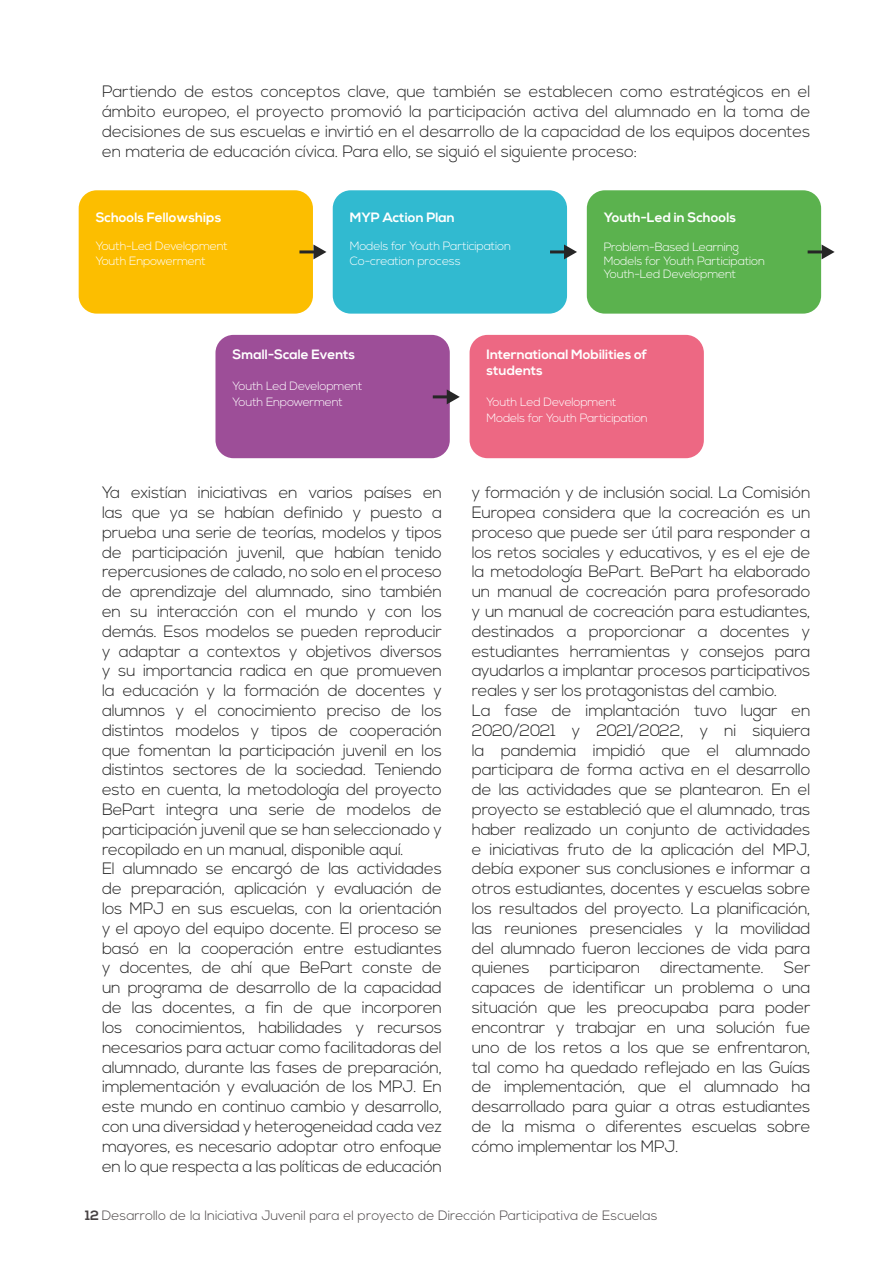
<style>
.page{position:relative;width:893px;height:1263px;background:#fff}
.page>*{position:absolute;margin:0;border:0;box-sizing:border-box;transform-origin:0 0}
.t1{font:300 16.5px/19.8px "Nexa";letter-spacing:-.02em;color:#242424}
.t2{font:700 13.5px/16.2px "Nexa";color:#fff}
.t3{font:300 13.5px "Nexa";color:#484344}
.t4{font:300 12px/14.4px "Nexa";letter-spacing:-.02em;color:#fff}
.s1{font-weight:700}
</style>
<div class="page">
<div style="left:79px;top:190px;width:234px;height:124px;background:#fcbe00;border-radius:18px"></div>
<div style="left:333px;top:190px;width:234px;height:124px;background:#31bad0;border-radius:18px"></div>
<div style="left:587px;top:190px;width:234px;height:124px;background:#5bb24e;border-radius:18px"></div>
<div style="left:215px;top:335px;width:235px;height:123px;background:#9d4e98;border-radius:18px"></div>
<div style="left:470px;top:335px;width:234px;height:123px;background:#ed6883;border-radius:18px"></div>
<hr style="left:299px;top:250px;width:17px;height:3px;background:#262626">
<svg style="left:313px;top:244px;width:13px;height:15px"></svg>
<hr style="left:550px;top:250px;width:16px;height:3px;background:#262626">
<svg style="left:564px;top:244px;width:13px;height:15px"></svg>
<hr style="left:808px;top:250px;width:16px;height:3px;background:#262626">
<svg style="left:822px;top:244px;width:13px;height:15px"></svg>
<hr style="left:433px;top:395px;width:16px;height:3px;background:#262626">
<svg style="left:447px;top:389px;width:13px;height:15px"></svg>
<p class="t1" style="left:102px;top:83px;width:710px;text-align:justify">Partiendo de estos conceptos clave, que también se establecen como estratégicos en el ámbito europeo, el proyecto promovió la participación activa del alumnado en la toma de decisiones de sus escuelas e invirtió en el desarrollo de la capacidad de los equipos docentes en materia de educación cívica. Para ello, se siguió el siguiente proceso:</p>
<p class="t2" style="left:96px;top:209px;width:127px">Schools Fellowships</p>
<p class="t4" style="left:96px;top:240px;width:134px">Youth-Led Development<br>Youth Enpowerment</p>
<p class="t2" style="left:350px;top:209px;width:107px">MYP Action Plan</p>
<p class="t4" style="left:350px;top:240px;width:163px">Models for Youth Participation<br>Co-creation process</p>
<p class="t2" style="left:604px;top:209px;width:134px">Youth-Led in Schools</p>
<p class="t4" style="left:604px;top:241px;width:163px;line-height:13.5px">Problem-Based Learning<br>Models for Youth Participation<br>Youth-Led Development</p>
<p class="t2" style="left:232px;top:347px;width:124px">Small-Scale Events</p>
<p class="t4" style="left:232px;top:378px;width:131px;line-height:16.2px">Youth Led Development<br>Youth Enpowerment</p>
<p class="t2" style="left:487px;top:347px;width:162px">International Mobilities of students</p>
<p class="t4" style="left:487px;top:394px;width:163px;line-height:16.2px">Youth Led Development<br>Models for Youth Participation</p>
<p class="t1" style="left:102px;top:483px;width:341px">Ya existían iniciativas en varios países en las que ya se habían definido y puesto a prueba una serie de teorías, modelos y tipos de participación juvenil, que habían tenido repercusiones de calado, no solo en el proceso de aprendizaje del alumnado, sino también en su interacción con el mundo y con los demás. Esos modelos se pueden reproducir y adaptar a contextos y objetivos diversos y su importancia radica en que promueven la educación y la formación de docentes y alumnos y el conocimiento preciso de los distintos modelos y tipos de cooperación que fomentan la participación juvenil en los distintos sectores de la sociedad. Teniendo esto en cuenta, la metodología del proyecto BePart integra una serie de modelos de participación juvenil que se han seleccionado y recopilado en un manual, disponible aquí.<br>El alumnado se encargó de las actividades de preparación, aplicación y evaluación de los MPJ en sus escuelas, con la orientación y el apoyo del equipo docente. El proceso se basó en la cooperación entre estudiantes y docentes, de ahí que BePart conste de un programa de desarrollo de la capacidad de las docentes, a fin de que incorporen los conocimientos, habilidades y recursos necesarios para actuar como facilitadoras del alumnado, durante las fases de preparación, implementación y evaluación de los MPJ. En este mundo en continuo cambio y desarrollo, con una diversidad y heterogeneidad cada vez mayores, es necesario adoptar otro enfoque en lo que respecta a las políticas de educación</p>
<p class="t1" style="left:472px;top:483px;width:340px">y formación y de inclusión social. La Comisión Europea considera que la cocreación es un proceso que puede ser útil para responder a los retos sociales y educativos, y es el eje de la metodología BePart. BePart ha elaborado un manual de cocreación para profesorado y un manual de cocreación para estudiantes, destinados a proporcionar a docentes y estudiantes herramientas y consejos para ayudarlos a implantar procesos participativos reales y ser los protagonistas del cambio.<br>La fase de implantación tuvo lugar en 2020/2021 y 2021/2022, y ni siquiera la pandemia impidió que el alumnado participara de forma activa en el desarrollo de las actividades que se plantearon. En el proyecto se estableció que el alumnado, tras haber realizado un conjunto de actividades e iniciativas fruto de la aplicación del MPJ, debía exponer sus conclusiones e informar a otros estudiantes, docentes y escuelas sobre los resultados del proyecto. La planificación, las reuniones presenciales y la movilidad del alumnado fueron lecciones de vida para quienes participaron directamente. Ser capaces de identificar un problema o una situación que les preocupaba para poder encontrar y trabajar en una solución fue uno de los retos a los que se enfrentaron, tal como ha quedado reflejado en las Guías de implementación, que el alumnado ha desarrollado para guiar a otras estudiantes de la misma o diferentes escuelas sobre cómo implementar los MPJ.</p>
<p class="t3" style="left:85px;top:1207px;width:574px"><span class="s1">12</span> Desarrollo de la Iniciativa Juvenil para el proyecto de Dirección Participativa de Escuelas</p>
</div>
